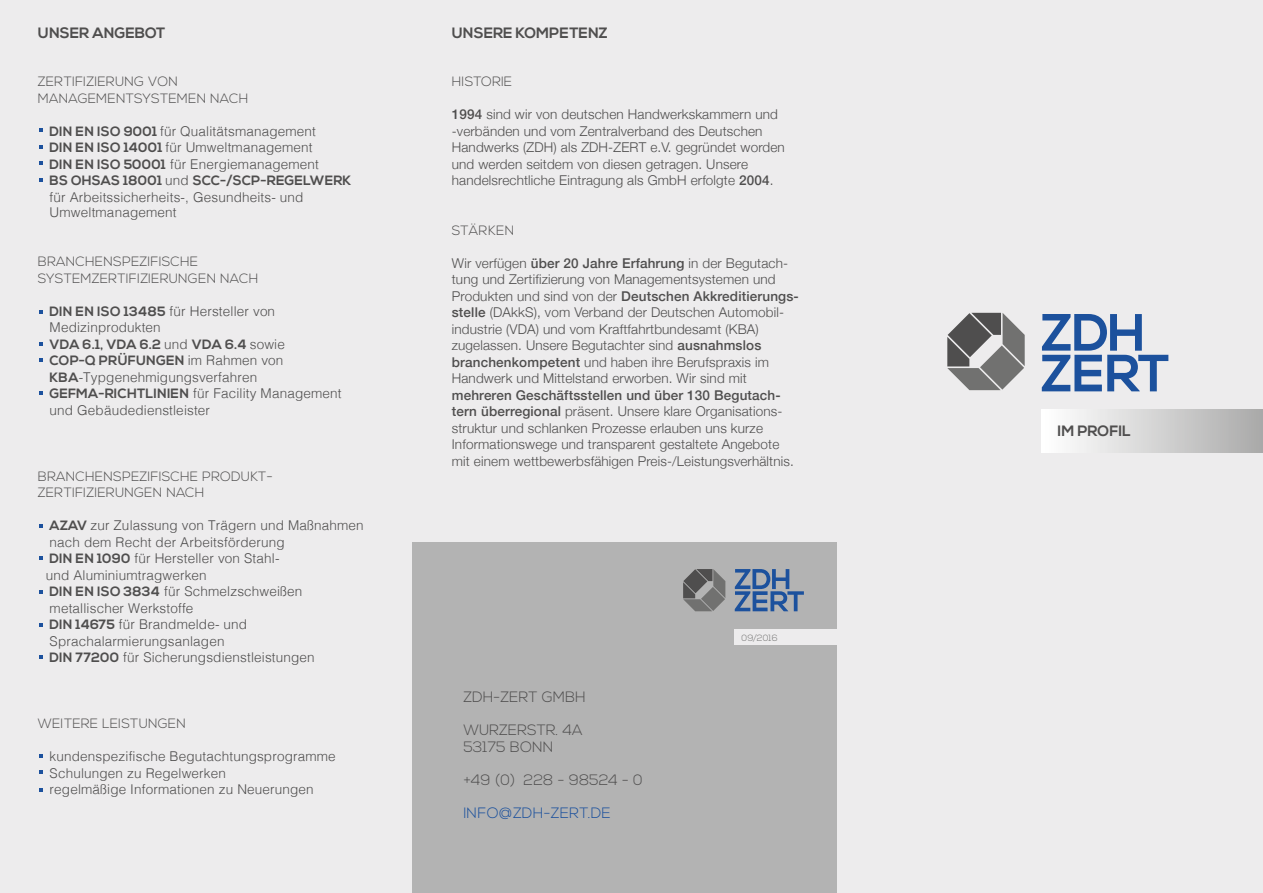
<style>
.page{position:relative;width:1263px;height:893px;background:#edeced}
.page>*{position:absolute;margin:0;border:0;box-sizing:border-box;transform-origin:0 0}
.t1{font:300 15px/16.5px "Nexa";color:#4f4e4e}
.t2{font:700 15px "Nexa";color:#4f4e4e}
.t3{font:300 15px "Nexa";letter-spacing:.01em;color:#1c519d}
.t4{font:300 13.5px/16.5px "Helvetica Neue";letter-spacing:.01em;color:#4f4e4e}
.t5{font:300 13.5px/16.5px "Helvetica";letter-spacing:.01em;color:#4f4e4e}
.t6{font:300 13.5px/16.5px "Nexa";letter-spacing:.01em;color:#4f4e4e}
.t7{font:700 13.5px/16.5px "Nexa";letter-spacing:.01em;color:#4f4e4e}
.t8{font:300 9px "Nexa";letter-spacing:.005em;color:#717170}
.s1{font-family:"Nexa";font-weight:700}
.s2{font-family:"Helvetica";font-weight:300}
.s3{font-weight:500}
</style>
<div class="page">
<div style="left:1042px;top:409px;width:221px;height:43px;background:linear-gradient(to right,#fff,#aaa)"></div>
<div style="left:412px;top:542px;width:425px;height:351px;background:#b3b3b3"></div>
<svg style="left:947px;top:313px;width:78px;height:77px"></svg>
<svg style="left:1042px;top:314px;width:126px;height:77px"></svg>
<svg style="left:735px;top:569px;width:69px;height:42px"></svg>
<svg style="left:683px;top:569px;width:42px;height:42px"></svg>
<div style="left:735px;top:629px;width:103px;height:16px;background:#edeced"></div>
<svg style="left:39px;top:128px;width:4px;height:4px"></svg>
<svg style="left:39px;top:145px;width:4px;height:4px"></svg>
<svg style="left:39px;top:161px;width:4px;height:4px"></svg>
<svg style="left:39px;top:178px;width:4px;height:4px"></svg>
<svg style="left:39px;top:310px;width:4px;height:4px"></svg>
<svg style="left:39px;top:342px;width:4px;height:4px"></svg>
<svg style="left:39px;top:358px;width:4px;height:4px"></svg>
<svg style="left:39px;top:391px;width:4px;height:3px"></svg>
<svg style="left:39px;top:524px;width:4px;height:4px"></svg>
<svg style="left:39px;top:556px;width:4px;height:4px"></svg>
<svg style="left:39px;top:590px;width:4px;height:3px"></svg>
<svg style="left:39px;top:623px;width:4px;height:4px"></svg>
<svg style="left:39px;top:655px;width:4px;height:4px"></svg>
<svg style="left:39px;top:754px;width:4px;height:4px"></svg>
<svg style="left:39px;top:770px;width:4px;height:4px"></svg>
<svg style="left:39px;top:788px;width:4px;height:4px"></svg>
<p class="t2" style="left:38px;top:24px;width:129px">UNSER ANGEBOT</p>
<p class="t6" style="left:38px;top:74px;width:212px">ZERTIFIZIERUNG VON<br>MANAGEMENTSYSTEMEN NACH</p>
<p class="t5" style="left:49px;top:122px;width:271px"><span class="s1">DIN EN ISO 9001</span> für Qualitätsmanagement<br><span class="s1">DIN EN ISO 14001</span> für Umweltmanagement<br><span class="s1">DIN EN ISO 50001</span> für Energiemanagement</p>
<p class="t7" style="left:49px;top:173px;width:304px">BS OHSAS 18001 <span class="s2">und</span> SCC-/SCP-REGELWERK</p>
<p class="t5" style="left:50px;top:188px;width:255px;line-height:15px">für Arbeitssicherheits-, Gesundheits- und<br>Umweltmanagement</p>
<p class="t6" style="left:38px;top:254px;width:222px">BRANCHENSPEZIFISCHE<br>SYSTEMZERTIFIZIERUNGEN NACH</p>
<p class="t5" style="left:49px;top:302px;width:227px"><span class="s1">DIN EN ISO 13485</span> für Hersteller von<br>Medizinprodukten</p>
<p class="t7" style="left:49px;top:336px;width:237px">VDA 6.1, VDA 6.2 <span class="s2">und</span> VDA 6.4 <span class="s2">sowie<br></span>COP-Q PRÜFUNGEN <span class="s2">im Rahmen von</span></p>
<p class="t5" style="left:49px;top:368px;width:294px"><span class="s1">KBA</span>-Typgenehmigungsverfahren<br><span class="s1">GEFMA-RICHTLINIEN</span> für Facility Management und Gebäudedienstleister</p>
<p class="t6" style="left:38px;top:468px;width:237px">BRANCHENSPEZIFISCHE PRODUKT-<br>ZERTIFIZIERUNGEN NACH</p>
<p class="t5" style="left:46px;top:516px;width:319px"><span class="s1">AZAV</span> zur Zulassung von Trägern und Maßnahmen nach dem Recht der Arbeitsförderung<br><span class="s1">DIN EN 1090</span> für Hersteller von Stahl-<br>und Aluminiumtragwerken<br><span class="s1">DIN EN ISO 3834</span> für Schmelzschweißen metallischer Werkstoffe<br><span class="s1">DIN 14675</span> für Brandmelde- und Sprachalarmierungsanlagen<br><span class="s1">DIN 77200</span> für Sicherungsdienstleistungen</p>
<p class="t6" style="left:38px;top:716px;width:150px">WEITERE LEISTUNGEN</p>
<p class="t5" style="left:50px;top:747px;width:288px">kundenspezifische Begutachtungsprogramme<br>Schulungen zu Regelwerken<br>regelmäßige Informationen zu Neuerungen</p>
<p class="t2" style="left:452px;top:24px;width:157px">UNSERE KOMPETENZ</p>
<p class="t6" style="left:452px;top:74px;width:62px">HISTORIE</p>
<p class="t4" style="left:452px;top:105px;width:335px"><span class="s3">1994</span> sind wir von deutschen Handwerkskammern und -verbänden und vom Zentralverband des Deutschen Handwerks (ZDH) als ZDH-ZERT e.V. gegründet worden und werden seitdem von diesen getragen. Unsere handelsrechtliche Eintragung als GmbH erfolgte <span class="s3">2004</span>.</p>
<p class="t6" style="left:452px;top:222px;width:64px">STÄRKEN</p>
<p class="t4" style="left:452px;top:253px;width:349px">Wir verfügen <span class="s3">über 20 Jahre Erfahrung</span> in der Begutach&shy;tung und Zertifizierung von Managementsystemen und Produkten und sind von der <span class="s3">Deutschen Akkreditierungs&shy;stelle</span> (DAkkS), vom Verband der Deutschen Automobil&shy;industrie (VDA) und vom Kraftfahrtbundesamt (KBA) zugelassen. Unsere Begutachter sind <span class="s3">ausnahmslos branchenkompetent</span> und haben ihre Berufspraxis im Handwerk und Mittelstand erworben. Wir sind mit</p>
<p class="t4" style="left:452px;top:385px;width:344px"><span class="s3">mehreren Geschäftsstellen und über 130 Begutach&shy;tern überregional</span> präsent. Unsere klare Organisations&shy;struktur und schlanken Prozesse erlauben uns kurze Informationswege und transparent gestaltete Angebote mit einem wettbewerbsfähigen Preis-/Leistungsverhältnis.</p>
<p class="t1" style="left:463px;top:689px;width:124px">ZDH-ZERT GMBH</p>
<p class="t1" style="left:463px;top:722px;width:121px">WURZERSTR. 4A<br>53175 BONN</p>
<p class="t1" style="left:463px;top:772px;width:181px">+49 (0) 228 - 98524 - 0</p>
<p class="t3" style="left:463px;top:804px;width:149px">INFO@ZDH-ZERT.DE</p>
<p class="t8" style="left:742px;top:633px;width:38px">09/2016</p>
<p class="t2" style="left:1057px;top:423px;width:75px">IM PROFIL</p>
</div>
